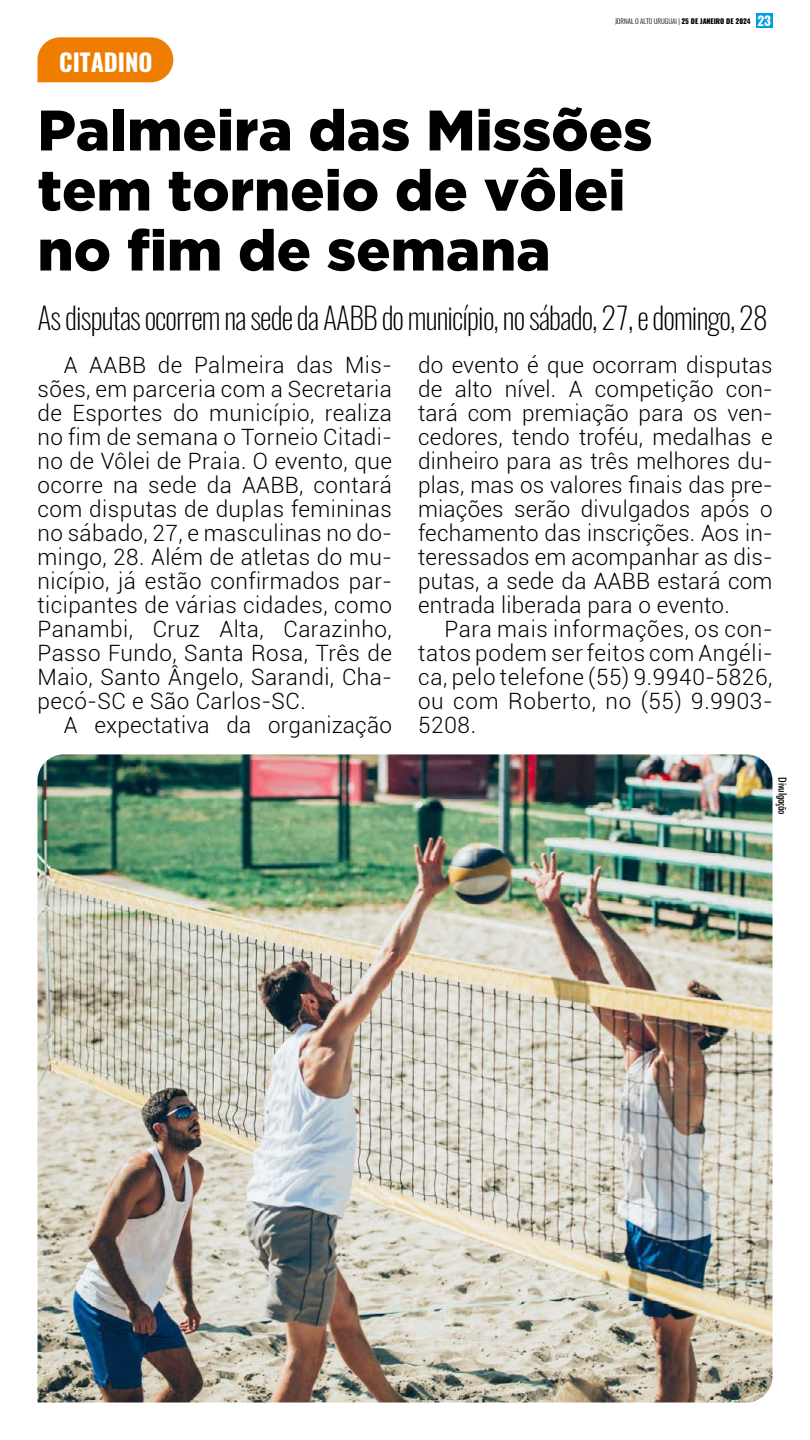
<style>
.page{position:relative;width:810px;height:1440px;background:#fff}
.page>*{position:absolute;margin:0;border:0;box-sizing:border-box;transform-origin:0 0}
.t1{font:900 57px/60px "Gotham";color:#000}
.t2{font:200 30px "Oswald";letter-spacing:-.03em;color:#000}
.t3{font:700 24px "Oswald";color:#fff}
.t4{font:300 22.5px/24px "Roboto";letter-spacing:.02em;color:#000;text-align:justify}
.t5{font:500 condensed 11.25px "Futura BT";letter-spacing:-.02em;color:#000}
.t6{font:300 6.98px "Oswald";color:#000}
.s1{font-weight:800}
.s2{font-weight:700;font-size:12.9px;color:#fff}
</style>
<div class="page">
<div style="left:756px;top:13px;width:16px;height:14px;background:#009fe3"></div>
<svg style="left:37px;top:37px;width:136px;height:45px;background:#ef840f"></svg>
<img style="left:38px;top:754px;width:734px;height:648px">
<p class="t6" style="left:615px;top:16px;width:158px">JORNAL O ALTO URUGUAI | <span class="s1">25 DE JANEIRO DE 2024</span> <span class="s2">23</span></p>
<p class="t3" style="left:59px;top:46px;width:95px">CITADINO</p>
<h1 class="t1" style="left:38px;top:99px;width:616px">Palmeira das Missões tem torneio de vôlei no fim de semana</h1>
<h2 class="t2" style="left:38px;top:298px;width:732px">As disputas ocorrem na sede da AABB do município, no sábado, 27, e domingo, 28</h2>
<p class="t4" style="left:37px;top:352px;width:356px;text-indent:26px">A AABB de Palmeira das Mis&shy;sões, em parceria com a Secretaria de Esportes do município, realiza no fim de semana o Torneio Citadi&shy;no de Vôlei de Praia. O evento, que ocorre na sede da AABB, contará com disputas de duplas femininas no sábado, 27, e masculinas no do&shy;mingo, 28. Além de atletas do mu&shy;nicípio, já estão confirmados par&shy;ticipantes de várias cidades, como Panambi, Cruz Alta, Carazinho, Passo Fundo, Santa Rosa, Três de Maio, Santo Ângelo, Sarandi, Cha&shy;pecó-SC e São Carlos-SC.</p>
<p class="t4" style="left:64px;top:712px;width:330px">A expectativa da organização</p>
<p class="t4" style="left:418px;top:352px;width:356px">do evento é que ocorram disputas de alto nível. A competição con&shy;tará com premiação para os ven&shy;cedores, tendo troféu, medalhas e dinheiro para as três melhores du&shy;plas, mas os valores finais das pre&shy;miações serão divulgados após o fechamento das inscrições. Aos in&shy;teressados em acompanhar as dis&shy;putas, a sede da AABB estará com entrada liberada para o evento.</p>
<p class="t4" style="left:418px;top:616px;width:356px;text-indent:26px">Para mais informações, os con&shy;tatos podem ser feitos com Angéli&shy;ca, pelo telefone (55) 9.9940-5826, ou com Roberto, no (55) 9.9903- 5208.</p>
<p class="t5" style="left:789px;top:777px;width:38px;rotate:90deg">Divulgação</p>
</div>
